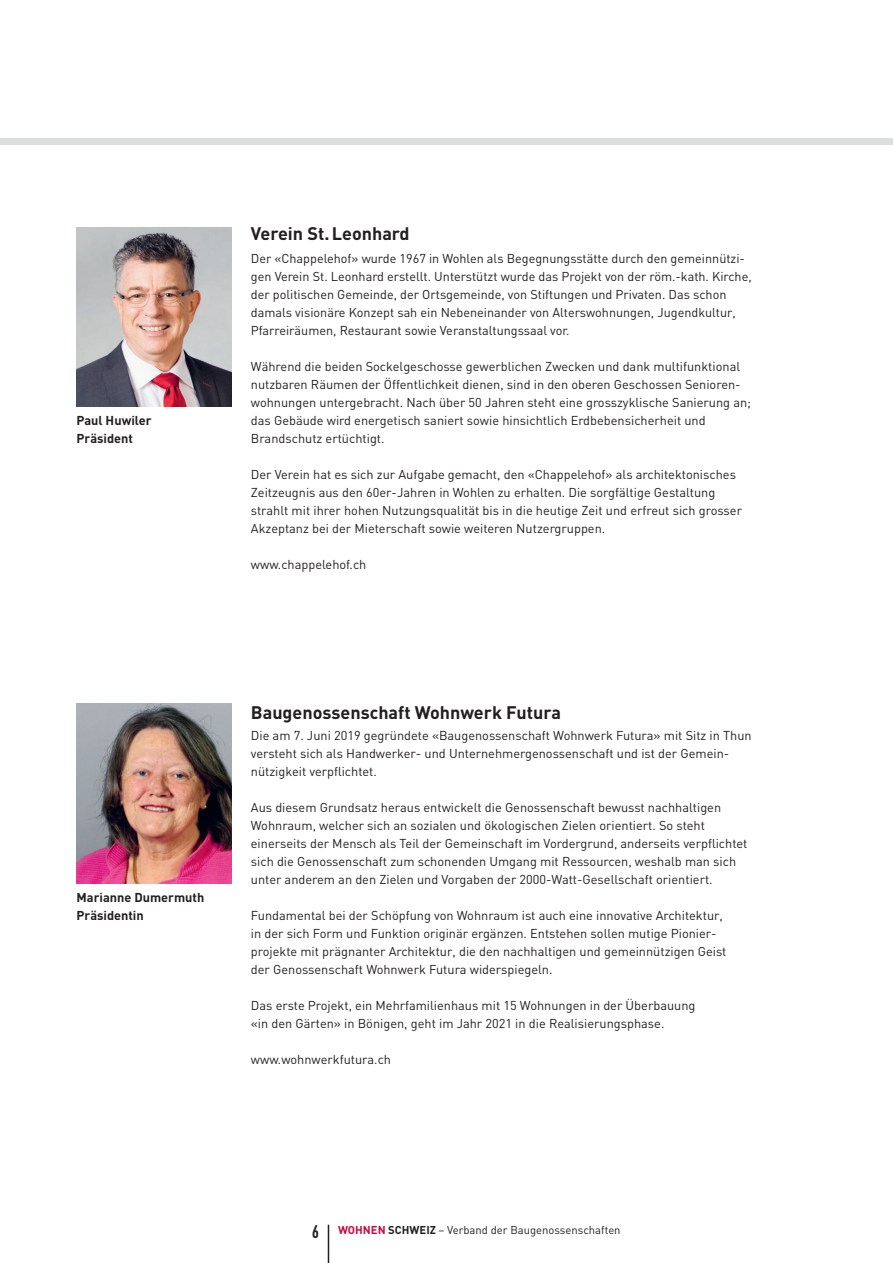
<style>
.page{position:relative;width:893px;height:1263px;background:#fff}
.page>*{position:absolute;margin:0;border:0;box-sizing:border-box;transform-origin:0 0}
.t1{font:700 18px "DIN";color:#231f20}
.t2{font:12.75px/18px "DIN";color:#231f20}
.t3{font:700 12.75px/18px "DIN";color:#231f20}
.t4{font:11.25px "DIN";color:#231f20}
.s1{font-family:"DIN Condensed";font-weight:700;font-size:18px}
.s2{font-weight:700;color:#c60a45}
.s3{font-weight:700}
</style>
<div class="page">
<hr style="left:328px;top:1225px;width:1px;height:38px;background:#231f20">
<div style="left:0;top:138px;width:893px;height:7px;background:#dcdddf"></div>
<img style="left:77px;top:227px;width:155px;height:180px">
<img style="left:77px;top:704px;width:155px;height:180px">
<p class="t3" style="left:77px;top:410px;width:76px">Paul Huwiler<br>Präsident</p>
<h1 class="t1" style="left:251px;top:222px;width:160px">Verein St.Leonhard</h1>
<p class="t2" style="left:251px;top:249px;width:502px">Der «Chappelehof» wurde 1967 in Wohlen als Begegnungsstätte durch den gemeinnützi&shy;gen Verein St. Leonhard erstellt. Unterstützt wurde das Projekt von der röm.-kath. Kirche, der politischen Gemeinde, der Ortsgemeinde, von Stiftungen und Privaten. Das schon damals visionäre Konzept sah ein Nebeneinander von Alterswohnungen, Jugendkultur, Pfarreiräumen, Restaurant sowie Veranstaltungssaal vor.</p>
<p class="t2" style="left:251px;top:357px;width:502px">Während die beiden Sockelgeschosse gewerblichen Zwecken und dank multifunktional nutzbaren Räumen der Öffentlichkeit dienen, sind in den oberen Geschossen Senioren&shy;wohnungen untergebracht. Nach über 50 Jahren steht eine grosszyklische Sanierung an; das Gebäude wird energetisch saniert sowie hinsichtlich Erdbebensicherheit und Brandschutz ertüchtigt.</p>
<p class="t2" style="left:251px;top:465px;width:493px">Der Verein hat es sich zur Aufgabe gemacht, den «Chappelehof» als architektonisches Zeitzeugnis aus den 60er-Jahren in Wohlen zu erhalten. Die sorgfältige Gestaltung strahlt mit ihrer hohen Nutzungsqualität bis in die heutige Zeit und erfreut sich grosser Akzeptanz bei der Mieterschaft sowie weiteren Nutzergruppen.</p>
<p class="t2" style="left:251px;top:555px;width:117px">www.chappelehof.ch</p>
<p class="t3" style="left:77px;top:887px;width:129px">Marianne Dumermuth<br>Präsidentin</p>
<h1 class="t1" style="left:251px;top:700px;width:312px">Baugenossenschaft Wohnwerk Futura</h1>
<p class="t2" style="left:251px;top:726px;width:502px">Die am 7. Juni 2019 gegründete «Baugenossenschaft Wohnwerk Futura» mit Sitz in Thun versteht sich als Handwerker- und Unternehmergenossenschaft und ist der Gemein&shy;nützigkeit verpflichtet.</p>
<p class="t2" style="left:251px;top:798px;width:498px">Aus diesem Grundsatz heraus entwickelt die Genossenschaft bewusst nachhaltigen Wohnraum, welcher sich an sozialen und ökologischen Zielen orientiert. So steht einerseits der Mensch als Teil der Gemeinschaft im Vordergrund, anderseits verpflichtet sich die Genossenschaft zum schonenden Umgang mit Ressourcen, weshalb man sich unter anderem an den Zielen und Vorgaben der 2000-Watt-Gesellschaft orientiert.</p>
<p class="t2" style="left:251px;top:906px;width:477px">Fundamental bei der Schöpfung von Wohnraum ist auch eine innovative Architektur, in der sich Form und Funktion originär ergänzen. Entstehen sollen mutige Pionier&shy;projekte mit prägnanter Architektur, die den nachhaltigen und gemeinnützigen Geist der Genossenschaft Wohnwerk Futura widerspiegeln.</p>
<p class="t2" style="left:251px;top:996px;width:446px">Das erste Projekt, ein Mehrfamilienhaus mit 15 Wohnungen in der Überbauung «in den Gärten» in Bönigen, geht im Jahr 2021 in die Realisierungsphase.</p>
<p class="t2" style="left:251px;top:1050px;width:142px">www.wohnwerkfutura.ch</p>
<p class="t4" style="left:312px;top:1223px;width:310px"><span class="s1">6</span> <span class="s2">WOHNEN</span> <span class="s3">SCHWEIZ</span> – Verband der Baugenossenschaften</p>
</div>
